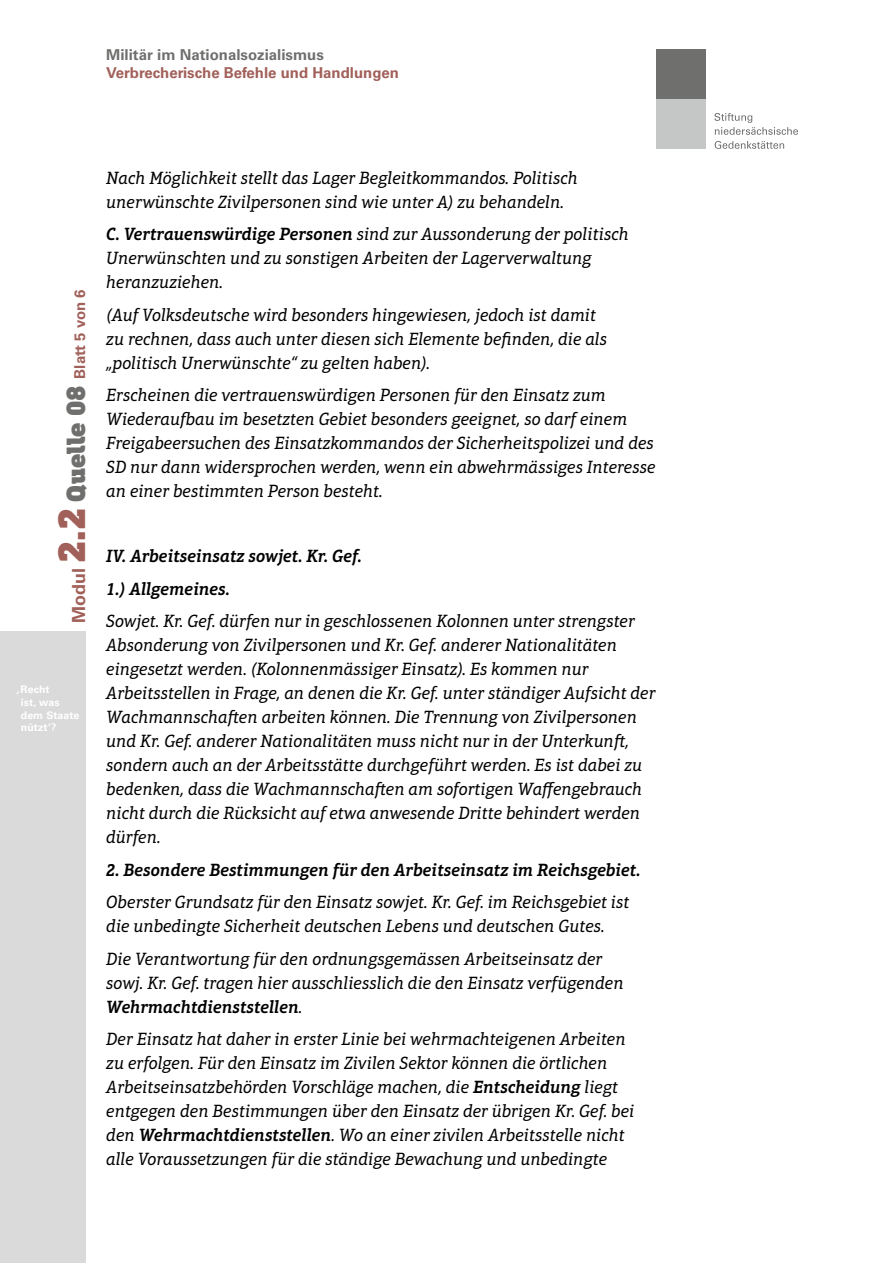
<style>
.page{position:relative;width:893px;height:1263px;background:#fff}
.page>*{position:absolute;margin:0;border:0;box-sizing:border-box;transform-origin:0 0}
.t1{font:italic 18px/24px "Aptifer Slab LT Pro";color:#000}
.t2{font:italic 600 18px/32.5px "Aptifer Slab LT Pro";color:#000}
.t3{font:700 15px "Univers LT Pro 65";color:#a16059}
.t4{font:700 15px "Univers LT Pro 65";color:#6f6f6e}
.t5{font:700 10.5px/12.6px "Univers LT Pro 65";letter-spacing:.01em;color:#fff}
.s1{font-size:18px}
.s2{font-family:"DIN Next Slab Pro";font-weight:900;font-size:39px}
.s3{font-family:"DIN Next Slab Pro";font-weight:900;font-size:27px;color:#6f6f6e}
.s4{font-weight:600}
</style>
<div class="page">
<div style="left:656px;top:50px;width:50px;height:49px;background:#6f6f6e"></div>
<div style="left:656px;top:99px;width:50px;height:50px;background:#c5c6c6"></div>
<svg style="left:714px;top:113px;width:84px;height:22px"></svg>
<svg style="left:715px;top:141px;width:69px;height:8px"></svg>
<div style="left:0;top:631px;width:85px;height:632px;background:#dadada"></div>
<p class="t4" style="left:106px;top:46px;width:219px">Militär im Nationalsozialismus</p>
<p class="t3" style="left:106px;top:64px;width:294px">Verbrecherische Befehle und Handlungen</p>
<p class="t3" style="left:71px;top:623px;width:335px;rotate:-90deg"><span class="s1">Modul</span> <span class="s2">2.2</span> <span class="s3">Quelle 08</span> Blatt 5 von 6</p>
<p class="t5" style="left:21px;top:683px;width:60px;text-indent:-4px">‚Recht<br>ist, was dem Staate nützt‘?</p>
<p class="t1" style="left:106px;top:166px;width:473px">Nach Möglichkeit stellt das Lager Begleitkommandos. Politisch unerwünschte Zivilpersonen sind wie unter A) zu behandeln.</p>
<p class="t1" style="left:106px;top:222px;width:524px"><span class="s4">C. Vertrauenswürdige Personen</span> sind zur Aussonderung der politisch<br>Unerwünschten und zu sonstigen Arbeiten der Lagerverwaltung heranzuziehen.</p>
<p class="t1" style="left:106px;top:303px;width:502px">(Auf Volksdeutsche wird besonders hingewiesen, jedoch ist damit zu rechnen, dass auch unter diesen sich Elemente befinden, die als „politisch Unerwünschte“ zu gelten haben).</p>
<p class="t1" style="left:106px;top:383px;width:551px">Erscheinen die vertrauenswürdigen Personen für den Einsatz zum Wiederaufbau im besetzten Gebiet besonders geeignet, so darf einem Freigabeersuchen des Einsatzkommandos der Sicherheitspolizei und des SD nur dann widersprochen werden, wenn ein abwehrmässiges Interesse an einer bestimmten Person besteht.</p>
<p class="t2" style="left:106px;top:540px;width:257px">IV. Arbeitseinsatz sowjet. Kr. Gef.<br>1.) Allgemeines.</p>
<p class="t1" style="left:106px;top:609px;width:551px">Sowjet. Kr. Gef. dürfen nur in geschlossenen Kolonnen unter strengster Absonderung von Zivilpersonen und Kr. Gef. anderer Nationalitäten eingesetzt werden. (Kolonnenmässiger Einsatz). Es kommen nur Arbeitsstellen in Frage, an denen die Kr. Gef. unter ständiger Aufsicht der Wachmannschaften arbeiten können. Die Trennung von Zivilpersonen und Kr. Gef. anderer Nationalitäten muss nicht nur in der Unterkunft, sondern auch an der Arbeitsstätte durchgeführt werden. Es ist dabei zu bedenken, dass die Wachmannschaften am sofortigen Waffengebrauch nicht durch die Rücksicht auf etwa anwesende Dritte behindert werden dürfen.</p>
<p class="t2" style="left:106px;top:853px;width:536px">2. Besondere Bestimmungen für den Arbeitseinsatz im Reichsgebiet.</p>
<p class="t1" style="left:106px;top:890px;width:525px">Oberster Grundsatz für den Einsatz sowjet. Kr. Gef. im Reichsgebiet ist die unbedingte Sicherheit deutschen Lebens und deutschen Gutes.</p>
<p class="t1" style="left:106px;top:946px;width:519px">Die Verantwortung für den ordnungsgemässen Arbeitseinsatz der sowj. Kr. Gef. tragen hier ausschliesslich die den Einsatz verfügenden<br><span class="s4">Wehrmachtdienststellen</span>.</p>
<p class="t1" style="left:106px;top:1027px;width:530px">Der Einsatz hat daher in erster Linie bei wehrmachteigenen Arbeiten zu erfolgen. Für den Einsatz im Zivilen Sektor können die örtlichen Arbeitseinsatzbehörden Vorschläge machen, die <span class="s4">Entscheidung</span> liegt entgegen den Bestimmungen über den Einsatz der übrigen Kr. Gef. bei den <span class="s4">Wehrmachtdienststellen</span>. Wo an einer zivilen Arbeitsstelle nicht alle Voraussetzungen für die ständige Bewachung und unbedingte</p>
</div>
